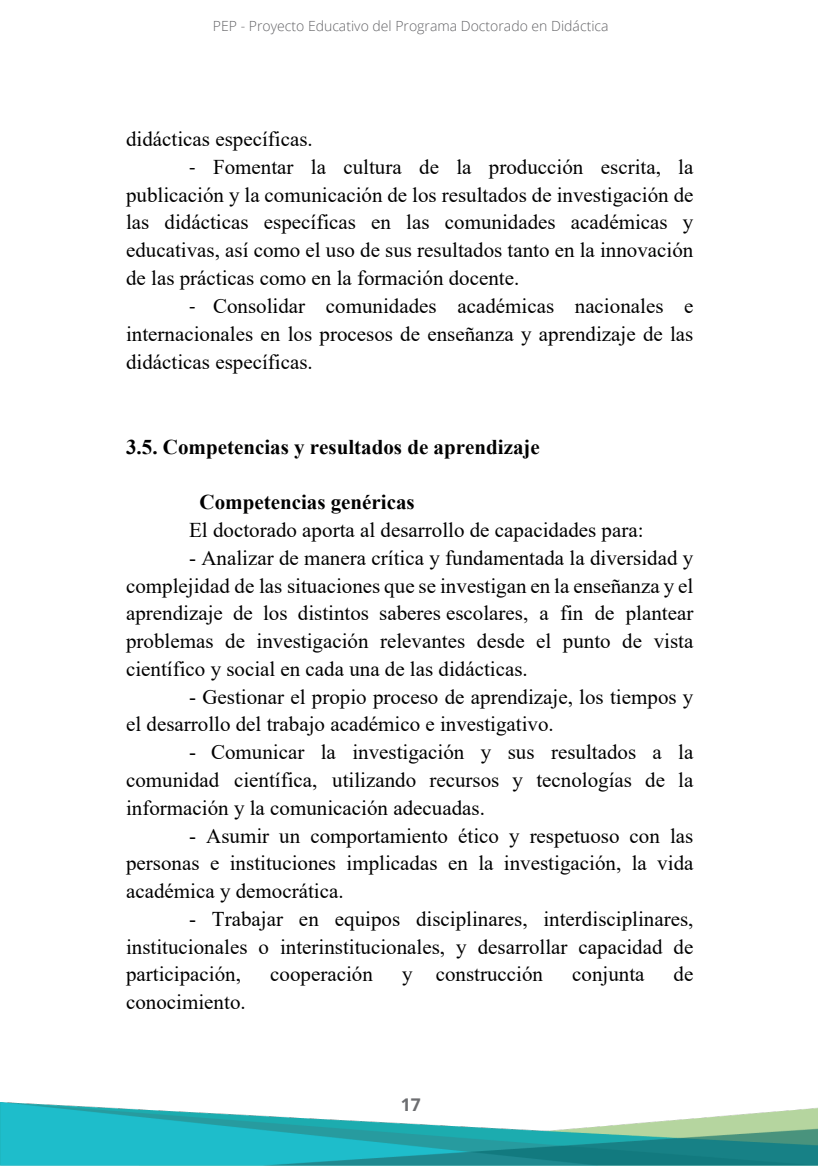
<style>
.page{position:relative;width:819px;height:1166px;background:#fff}
.page>*{position:absolute;margin:0;border:0;box-sizing:border-box;transform-origin:0 0}
.t1{font:21px/27.7px "Times New Roman";color:#000001;text-align:justify}
.t2{font:700 21px "Times New Roman";color:#000001}
.t3{font:700 17.5px "Open Sans";color:#6c6d70}
.t4{font:300 14px "Open Sans";color:#636366}
.s1{font-family:"Calibri"}
</style>
<div class="page">
<img style="left:0;top:1103px;width:817px;height:63px">
<p class="t4" style="left:213px;top:16px;width:397px">PEP - Proyecto Educativo del Programa Doctorado en Didáctica</p>
<p class="t1" style="left:126px;top:124px;width:188px">didácticas específicas.</p>
<p class="t1" style="left:126px;top:152px;width:569px;text-indent:63px"><span class="s1">-</span> Fomentar la cultura de la producción escrita, la publicación y la comunicación de los resultados de investigación de las didácticas específicas en las comunidades académicas y educativas, así como el uso de sus resultados tanto en la innovación de las prácticas como en la formación docente.</p>
<p class="t1" style="left:126px;top:292px;width:569px;text-indent:63px"><span class="s1">-</span> Consolidar comunidades académicas nacionales e internacionales en los procesos de enseñanza y aprendizaje de las didácticas específicas.</p>
<p class="t2" style="left:126px;top:431px;width:415px">3.5. Competencias y resultados de aprendizaje</p>
<p class="t2" style="left:200px;top:487px;width:217px">Competencias genéricas</p>
<p class="t1" style="left:189px;top:515px;width:456px">El doctorado aporta al desarrollo de capacidades para:</p>
<p class="t1" style="left:126px;top:543px;width:569px;text-indent:63px">- Analizar de manera crítica y fundamentada la diversidad y complejidad de las situaciones que se investigan en la enseñanza y el aprendizaje de los distintos saberes escolares, a fin de plantear problemas de investigación relevantes desde el punto de vista científico y social en cada una de las didácticas.</p>
<p class="t1" style="left:126px;top:682px;width:569px;text-indent:63px">- Gestionar el propio proceso de aprendizaje, los tiempos y el desarrollo del trabajo académico e investigativo.</p>
<p class="t1" style="left:126px;top:737px;width:569px;text-indent:63px">- Comunicar la investigación y sus resultados a la comunidad científica, utilizando recursos y tecnologías de la información y la comunicación adecuadas.</p>
<p class="t1" style="left:126px;top:821px;width:569px;text-indent:63px">- Asumir un comportamiento ético y respetuoso con las personas e instituciones implicadas en la investigación, la vida académica y democrática.</p>
<p class="t1" style="left:126px;top:904px;width:569px;text-indent:63px">- Trabajar en equipos disciplinares, interdisciplinares, institucionales o interinstitucionales, y desarrollar capacidad de participación,</p>
<p class="t1" style="left:270px;top:960px;width:104px">cooperación</p>
<p class="t1" style="left:402px;top:960px;width:142px">y construcción</p>
<p class="t1" style="left:572px;top:960px;width:74px">conjunta</p>
<p class="t1" style="left:673px;top:960px;width:21px">de</p>
<p class="t1" style="left:126px;top:987px;width:121px">conocimiento.</p>
<p class="t3" style="left:401px;top:1092px;width:21px">17</p>
</div>
